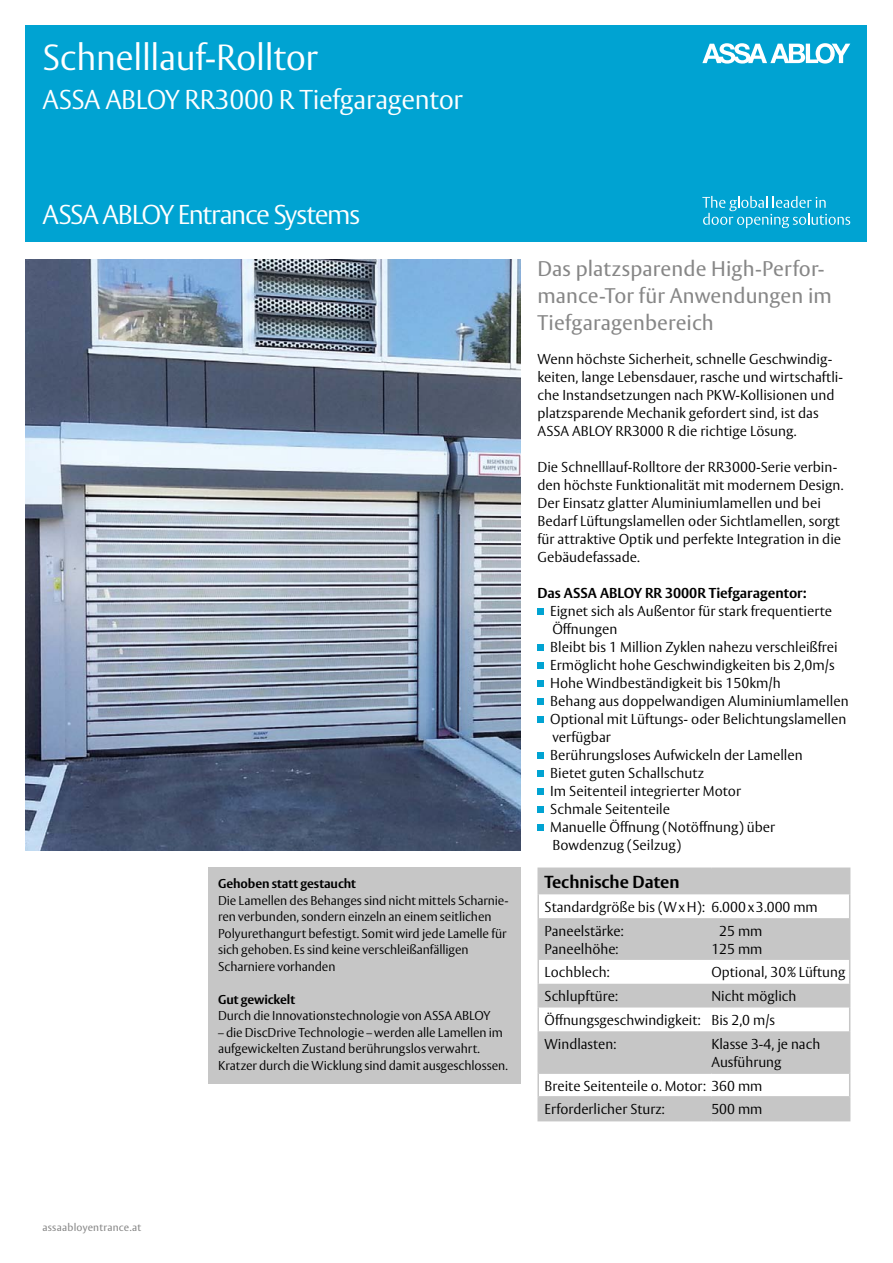
<style>
.page{position:relative;width:893px;height:1263px;background:#fff}
.page>*{position:absolute;margin:0;border:0;box-sizing:border-box;transform-origin:0 0}
.t1{font:300 36px "ASSA Vesta";letter-spacing:-.01em;color:#fff}
.t2{font:300 27px "ASSA Vesta";letter-spacing:-.025em;color:#fff}
.t3{font:300 27px "ASSA Vesta";letter-spacing:-.05em;color:#fff}
.t4{font:21px/27px "ASSA Vesta";letter-spacing:.005em;color:#878787}
.t5{font:700 17.25px "ASSA Vesta";color:#000}
.t6{font:300 14.25px/18px "ASSA Vesta";color:#000}
.t7{font:700 14.25px "ASSA Vesta";color:#000}
.t8{font:300 12.75px/16.5px "ASSA Vesta";letter-spacing:-.01em;color:#000}
.t9{font:700 12.75px "ASSA Vesta";letter-spacing:-.005em;color:#000}
.t10{font:10.5px "ASSA Vesta";letter-spacing:.02em;color:#878787}
</style>
<div class="page">
<img style="left:26px;top:259px;width:494px;height:591px">
<div style="left:537px;top:608px;width:7px;height:7px;background:#00a3d2"></div>
<div style="left:537px;top:644px;width:7px;height:7px;background:#00a3d2"></div>
<div style="left:537px;top:662px;width:7px;height:7px;background:#00a3d2"></div>
<div style="left:537px;top:680px;width:7px;height:7px;background:#00a3d2"></div>
<div style="left:537px;top:698px;width:7px;height:7px;background:#00a3d2"></div>
<div style="left:537px;top:716px;width:7px;height:7px;background:#00a3d2"></div>
<div style="left:537px;top:752px;width:7px;height:7px;background:#00a3d2"></div>
<div style="left:537px;top:770px;width:7px;height:7px;background:#00a3d2"></div>
<div style="left:537px;top:788px;width:7px;height:7px;background:#00a3d2"></div>
<div style="left:537px;top:806px;width:7px;height:7px;background:#00a3d2"></div>
<div style="left:537px;top:824px;width:7px;height:7px;background:#00a3d2"></div>
<div style="left:26px;top:26px;width:841px;height:216px;background:#00a3d2"></div>
<svg style="left:702px;top:196px;width:148px;height:32px"></svg>
<svg style="left:702px;top:43px;width:148px;height:21px"></svg>
<hr style="left:537px;top:867px;width:174px;height:2px;background:#c6c6c6">
<hr style="left:537px;top:869px;width:2px;height:25px;background:#c6c6c6">
<hr style="left:711px;top:867px;width:139px;height:2px;background:#c6c6c6">
<hr style="left:537px;top:894px;width:2px;height:24px;background:#c6c6c6">
<hr style="left:537px;top:918px;width:2px;height:42px;background:#c6c6c6">
<hr style="left:537px;top:960px;width:2px;height:24px;background:#c6c6c6">
<hr style="left:537px;top:984px;width:2px;height:23px;background:#c6c6c6">
<hr style="left:537px;top:1007px;width:2px;height:24px;background:#c6c6c6">
<hr style="left:537px;top:1031px;width:2px;height:41px;background:#c6c6c6">
<hr style="left:537px;top:1072px;width:174px;height:2px;background:#c6c6c6">
<hr style="left:537px;top:1074px;width:2px;height:22px;background:#c6c6c6">
<hr style="left:537px;top:1096px;width:174px;height:2px;background:#c6c6c6">
<hr style="left:537px;top:1098px;width:2px;height:22px;background:#c6c6c6">
<svg style="left:539px;top:869px;width:311px;height:251px"></svg>
<hr style="left:537px;top:1120px;width:174px;height:1px;background:#c6c6c6">
<hr style="left:711px;top:1120px;width:139px;height:1px;background:#c6c6c6">
<div style="left:207px;top:867px;width:313px;height:217px;background:#c6c6c6"></div>
<h1 class="t1" style="left:43px;top:36px;width:277px">Schnelllauf-Rolltor</h1>
<h2 class="t2" style="left:43px;top:84px;width:422px">ASSA ABLOY RR3000 R Tiefgaragentor</h2>
<h2 class="t3" style="left:43px;top:198px;width:319px">ASSA ABLOY Entrance Systems</h2>
<p class="t9" style="left:218px;top:876px;width:139px">Gehoben statt gestaucht</p>
<p class="t8" style="left:218px;top:892px;width:291px">Die Lamellen des Behanges sind nicht mittels Scharnie&shy;ren verbunden, sondern einzeln an einem seitlichen Polyurethangurt befestigt. Somit wird jede Lamelle für sich gehoben. Es sind keine verschleißanfälligen Scharniere vorhanden</p>
<p class="t9" style="left:218px;top:991px;width:78px">Gut gewickelt</p>
<p class="t8" style="left:218px;top:1008px;width:274px">Durch die Innovationstechnologie von ASSA ABLOY</p>
<p class="t8" style="left:218px;top:1024px;width:291px">– die DiscDrive Technologie – werden alle Lamellen im aufgewickelten Zustand berührungslos verwahrt.<br>Kratzer durch die Wicklung sind damit ausgeschlossen.</p>
<h3 class="t4" style="left:537px;top:256px;width:296px">Das platzsparende High-Perfor&shy;mance-Tor für Anwendungen im<br>Tiefgaragenbereich</h3>
<p class="t6" style="left:537px;top:351px;width:307px">Wenn höchste Sicherheit, schnelle Geschwindig&shy;keiten, lange Lebensdauer, rasche und wirtschaftli&shy;che Instandsetzungen nach PKW-Kollisionen und platzsparende Mechanik gefordert sind, ist das ASSA ABLOY RR3000 R die richtige Lösung.</p>
<p class="t6" style="left:537px;top:459px;width:308px">Die Schnelllauf-Rolltore der RR3000-Serie verbin&shy;den höchste Funktionalität mit modernem Design.<br>Der Einsatz glatter Aluminiumlamellen und bei Bedarf Lüftungslamellen oder Sichtlamellen, sorgt für attraktive Optik und perfekte Integration in die Gebäudefassade.</p>
<p class="t7" style="left:537px;top:584px;width:271px">Das ASSA ABLOY RR 3000R Tiefgaragentor:</p>
<p class="t6" style="left:550px;top:603px;width:300px">Eignet sich als Außentor für stark frequentierte Öffnungen<br>Bleibt bis 1 Million Zyklen nahezu verschleißfrei Ermöglicht hohe Geschwindigkeiten bis 2,0m/s Hohe Windbeständigkeit bis 150km/h<br>Behang aus doppelwandigen Aluminiumlamellen Optional mit Lüftungs- oder Belichtungslamellen verfügbar<br>Berührungsloses Aufwickeln der Lamellen<br>Bietet guten Schallschutz<br>Im Seitenteil integrierter Motor<br>Schmale Seitenteile<br>Manuelle Öffnung (Notöffnung) über Bowdenzug (Seilzug)</p>
<p class="t5" style="left:545px;top:871px;width:136px">Technische Daten</p>
<p class="t6" style="left:545px;top:895px;width:275px;line-height:23.9px">Standardgröße bis (WxH): 6.000x3.000 mm<br>Paneelstärke:</p>
<p class="t6" style="left:545px;top:940px;width:75px">Paneelhöhe:</p>
<p class="t6" style="left:711px;top:922px;width:53px;text-align:center">25 mm<br>125 mm</p>
<p class="t6" style="left:545px;top:964px;width:67px">Lochblech:</p>
<p class="t6" style="left:711px;top:964px;width:135px">Optional, 30% Lüftung</p>
<p class="t6" style="left:545px;top:988px;width:75px">Schlupftüre:</p>
<p class="t6" style="left:545px;top:985px;width:253px;line-height:23.9px;text-indent:167px">Nicht möglich<br>Öffnungsgeschwindigkeit: Bis 2,0 m/s<br>Windlasten:</p>
<p class="t6" style="left:711px;top:1035px;width:110px">Klasse 3-4, je nach<br>Ausführung</p>
<p class="t6" style="left:545px;top:1074px;width:219px;line-height:23.9px">Breite Seitenteile o. Motor: 360 mm<br>Erforderlicher Sturz:</p>
<p class="t6" style="left:711px;top:1101px;width:53px">500 mm</p>
<p class="t10" style="left:43px;top:1221px;width:100px">assaabloyentrance.at</p>
</div>
